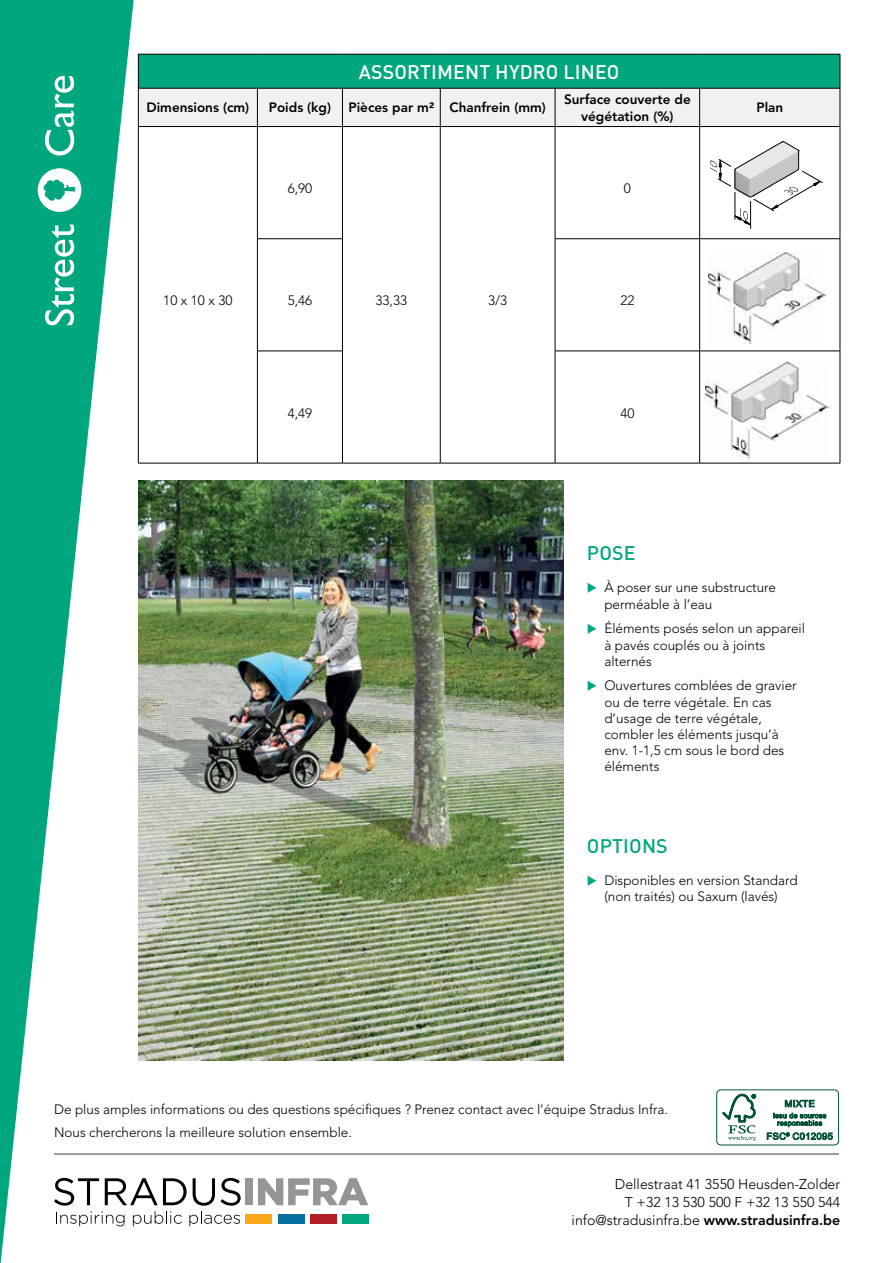
<style>
.page{position:relative;width:893px;height:1263px;background:#fff}
.page>*{position:absolute;margin:0;border:0;box-sizing:border-box;transform-origin:0 0}
.t1{font:500 19.5px "DINOT";letter-spacing:.01em;color:#fff}
.t2{font:500 19.5px "DINOT";letter-spacing:.01em;color:#00a77e}
.t3{font:300 14.1px/18.3px "Avenir LT";color:#000;text-align:right}
.t4{font:300 13.5px/16.2px "Avenir LT";color:#000}
.t5{font:800 13.5px/16.2px "Avenir LT";color:#000;text-align:center}
.s1{color:#00a77e}
.s2{font-weight:800}
</style>
<div class="page">
<div style="left:138px;top:54px;width:702px;height:34px;background:#00a77e"></div>
<div style="left:140px;top:89px;width:700px;height:37px;background:#f1f1f2"></div>
<hr style="left:138px;top:54px;width:119px;height:1px;background:#000">
<hr style="left:257px;top:54px;width:85px;height:1px;background:#000">
<hr style="left:342px;top:54px;width:98px;height:1px;background:#000">
<hr style="left:440px;top:54px;width:115px;height:1px;background:#000">
<hr style="left:555px;top:54px;width:145px;height:1px;background:#000">
<hr style="left:700px;top:54px;width:140px;height:1px;background:#000">
<hr style="left:840px;top:54px;width:1px;height:34px;background:#000">
<hr style="left:138px;top:88px;width:119px;height:1px;background:#000">
<hr style="left:257px;top:88px;width:85px;height:1px;background:#000">
<hr style="left:257px;top:88px;width:1px;height:38px;background:#000">
<hr style="left:342px;top:88px;width:98px;height:1px;background:#000">
<hr style="left:342px;top:88px;width:1px;height:38px;background:#000">
<hr style="left:440px;top:88px;width:115px;height:1px;background:#000">
<hr style="left:440px;top:88px;width:1px;height:38px;background:#000">
<hr style="left:555px;top:88px;width:145px;height:1px;background:#000">
<hr style="left:555px;top:88px;width:1px;height:38px;background:#000">
<hr style="left:700px;top:88px;width:140px;height:1px;background:#000">
<hr style="left:699px;top:88px;width:1px;height:38px;background:#000">
<hr style="left:840px;top:88px;width:1px;height:38px;background:#000">
<hr style="left:138px;top:126px;width:119px;height:1px;background:#000">
<hr style="left:257px;top:126px;width:85px;height:1px;background:#000">
<hr style="left:257px;top:127px;width:1px;height:112px;background:#000">
<hr style="left:342px;top:126px;width:98px;height:1px;background:#000">
<hr style="left:342px;top:127px;width:1px;height:112px;background:#000">
<hr style="left:440px;top:126px;width:115px;height:1px;background:#000">
<hr style="left:440px;top:127px;width:1px;height:112px;background:#000">
<hr style="left:555px;top:126px;width:145px;height:1px;background:#000">
<hr style="left:555px;top:127px;width:1px;height:112px;background:#000">
<hr style="left:700px;top:126px;width:140px;height:1px;background:#000">
<hr style="left:699px;top:127px;width:1px;height:112px;background:#000">
<hr style="left:840px;top:127px;width:1px;height:112px;background:#000">
<hr style="left:257px;top:238px;width:86px;height:1px;background:#000">
<hr style="left:257px;top:239px;width:1px;height:112px;background:#000">
<hr style="left:342px;top:239px;width:1px;height:112px;background:#000">
<hr style="left:440px;top:239px;width:1px;height:112px;background:#000">
<hr style="left:555px;top:238px;width:145px;height:1px;background:#000">
<hr style="left:555px;top:239px;width:1px;height:112px;background:#000">
<hr style="left:700px;top:238px;width:140px;height:1px;background:#000">
<hr style="left:699px;top:239px;width:1px;height:112px;background:#000">
<hr style="left:840px;top:239px;width:1px;height:112px;background:#000">
<hr style="left:257px;top:351px;width:86px;height:1px;background:#000">
<hr style="left:257px;top:351px;width:1px;height:112px;background:#000">
<hr style="left:342px;top:351px;width:1px;height:112px;background:#000">
<hr style="left:440px;top:351px;width:1px;height:112px;background:#000">
<hr style="left:555px;top:351px;width:145px;height:1px;background:#000">
<hr style="left:555px;top:351px;width:1px;height:112px;background:#000">
<hr style="left:700px;top:351px;width:140px;height:1px;background:#000">
<hr style="left:699px;top:351px;width:1px;height:112px;background:#000">
<hr style="left:840px;top:351px;width:1px;height:112px;background:#000">
<hr style="left:138px;top:463px;width:119px;height:1px;background:#000">
<hr style="left:257px;top:463px;width:85px;height:1px;background:#000">
<hr style="left:342px;top:463px;width:98px;height:1px;background:#000">
<hr style="left:440px;top:463px;width:115px;height:1px;background:#000">
<hr style="left:555px;top:463px;width:145px;height:1px;background:#000">
<hr style="left:700px;top:463px;width:140px;height:1px;background:#000">
<hr style="left:54px;top:1153px;width:785px;height:2px;background:#939598">
<img style="left:709px;top:252px;width:117px;height:92px">
<svg style="left:710px;top:141px;width:113px;height:88px"></svg>
<img style="left:140px;top:481px;width:423px;height:580px">
<img style="left:706px;top:362px;width:123px;height:96px">
<div style="left:246px;top:1178px;width:7px;height:27px;background:#939598"></div>
<svg style="left:258px;top:1178px;width:110px;height:27px"></svg>
<div style="left:343px;top:1214px;width:26px;height:10px;background:#03a77e"></div>
<div style="left:310px;top:1214px;width:26px;height:10px;background:#b11f24"></div>
<div style="left:246px;top:1214px;width:26px;height:10px;background:#faa71c"></div>
<div style="left:278px;top:1214px;width:26px;height:10px;background:#0670a1"></div>
<svg style="left:140px;top:1178px;width:101px;height:48px"></svg>
<svg style="left:0;top:0;width:140px;height:1263px"></svg>
<svg style="left:45px;top:76px;width:29px;height:80px"></svg>
<svg style="left:38px;top:168px;width:43px;height:44px"></svg>
<svg style="left:45px;top:224px;width:29px;height:101px"></svg>
<div style="left:716px;top:1089px;width:123px;height:56px;border:1px solid #005336;border-radius:4px"></div>
<svg style="left:722px;top:1094px;width:34px;height:46px"></svg>
<svg style="left:767px;top:1099px;width:66px;height:41px"></svg>
<h1 class="t1" style="left:359px;top:58px;width:262px">ASSORTIMENT HYDRO LINEO</h1>
<p class="t5" style="left:147px;top:100px;width:104px">Dimensions (cm)</p>
<p class="t5" style="left:269px;top:100px;width:64px">Poids (kg)</p>
<p class="t5" style="left:348px;top:100px;width:199px">Pièces par m² Chanfrein (mm)</p>
<p class="t5" style="left:564px;top:92px;width:128px">Surface couverte de végétation (%)</p>
<p class="t5" style="left:756px;top:100px;width:28px">Plan</p>
<p class="t4" style="left:163px;top:293px;width:71px">10 x 10 x 30</p>
<p class="t4" style="left:288px;top:180px;width:26px">6,90</p>
<p class="t4" style="left:624px;top:180px;width:9px">0</p>
<p class="t4" style="left:376px;top:293px;width:33px">33,33</p>
<p class="t4" style="left:488px;top:293px;width:21px">3/3</p>
<p class="t4" style="left:288px;top:293px;width:26px">5,46</p>
<p class="t4" style="left:620px;top:293px;width:16px">22</p>
<p class="t4" style="left:288px;top:405px;width:26px">4,49</p>
<p class="t4" style="left:620px;top:405px;width:16px">40</p>
<h1 class="t2" style="left:587px;top:540px;width:50px">POSE</h1>
<p class="t4" style="left:604px;top:580px;width:173px;text-indent:-18px"><span class="s1">◆</span> À poser sur une substructure perméable à l’eau</p>
<p class="t4" style="left:604px;top:621px;width:202px;text-indent:-18px"><span class="s1">◆</span> Éléments posés selon un appareil à pavés couplés ou à joints alternés</p>
<p class="t4" style="left:604px;top:678px;width:194px;text-indent:-18px"><span class="s1">◆</span> Ouvertures comblées de gravier ou de terre végétale. En cas d’usage de terre végétale, combler les éléments jusqu’à env. 1-1,5 cm sous le bord des éléments</p>
<h1 class="t2" style="left:587px;top:832px;width:82px">OPTIONS</h1>
<p class="t4" style="left:587px;top:872px;width:212px;text-align:center"><span class="s1">◆</span> Disponibles en version Standard (non traités) ou Saxum (lavés)</p>
<p class="t4" style="left:54px;top:1098px;width:616px;line-height:22.5px">De plus amples informations ou des questions spécifiques ? Prenez contact avec l’équipe Stradus Infra.<br>Nous chercherons la meilleure solution ensemble.</p>
<p class="t3" style="left:572px;top:1174px;width:270px">Dellestraat 41 3550 Heusden-Zolder<br>T +32 13 530 500 F +32 13 550 544 info@stradusinfra.be <span class="s2">www.stradusinfra.be</span></p>
</div>
